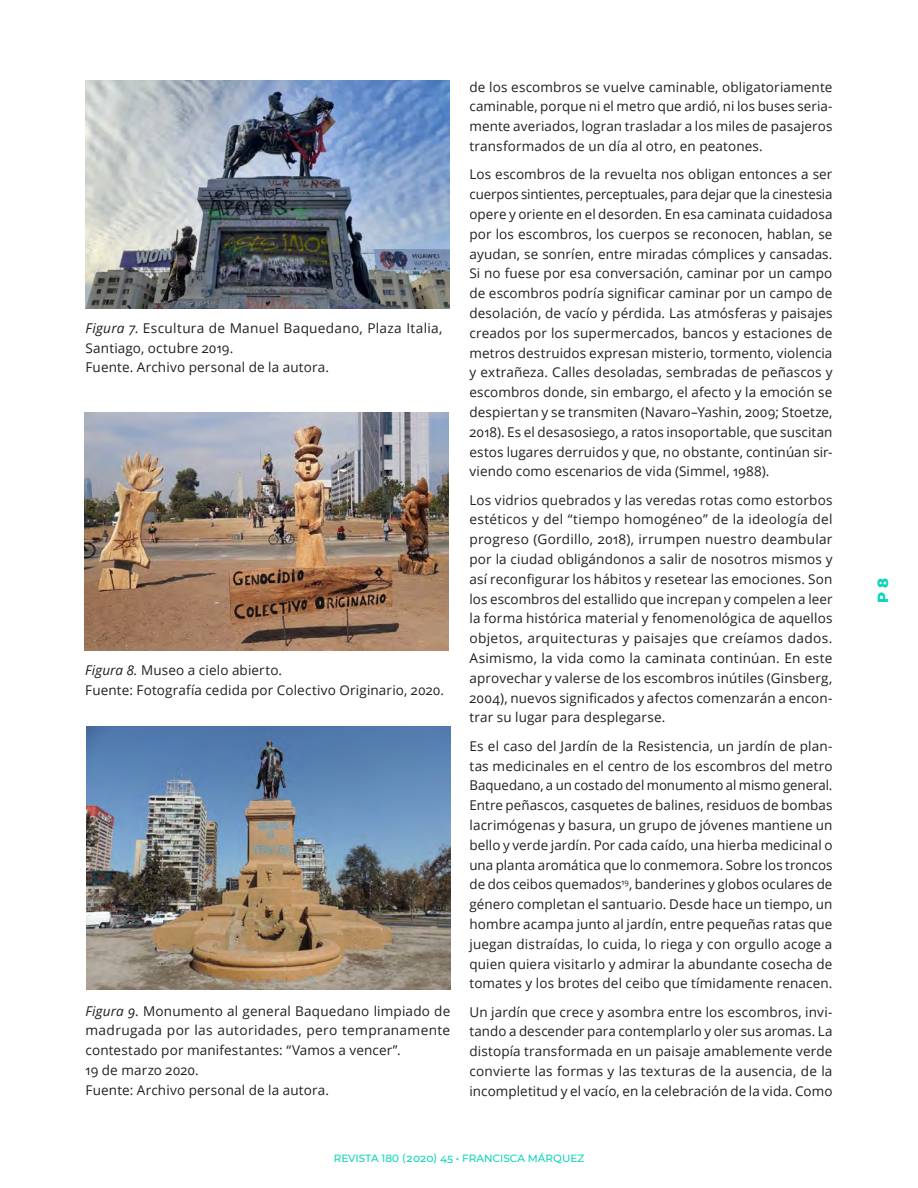
<style>
.page{position:relative;width:918px;height:1188px;background:#fff}
.page>*{position:absolute;margin:0;border:0;box-sizing:border-box;transform-origin:0 0}
.t1{font:800 15px "Montserrat";color:#0cd5b8}
.t2{font:13.5px/19.8px "Open Sans";letter-spacing:.01em;color:#231f20;text-align:justify}
.t3{font:500 10.5px "Montserrat";color:#0cd5b8}
.s1{font-style:italic}
</style>
<div class="page">
<img style="left:86px;top:80px;width:364px;height:229px">
<img style="left:85px;top:412px;width:363px;height:239px">
<img style="left:86px;top:726px;width:364px;height:264px">
<p class="t2" style="left:86px;top:318px;width:359px"><span class="s1">Figura 7</span>. Escultura de Manuel Baquedano, Plaza Italia,<br>Santiago, octubre 2019.</p>
<p class="t2" style="left:86px;top:357px;width:245px">Fuente. Archivo personal de la autora.</p>
<p class="t2" style="left:85px;top:660px;width:198px"><span class="s1">Figura 8.</span> Museo a cielo abierto.</p>
<p class="t2" style="left:85px;top:680px;width:360px">Fuente: Fotografía cedida por Colectivo Originario, 2020.</p>
<p class="t2" style="left:86px;top:1000px;width:366px"><span class="s1">Figura 9</span>. Monumento al general Baquedano limpiado de madrugada por las autoridades, pero tempranamente contestado por manifestantes: “Vamos a vencer”.</p>
<p class="t2" style="left:86px;top:1060px;width:115px">19 de marzo 2020.</p>
<p class="t2" style="left:86px;top:1080px;width:245px">Fuente: Archivo personal de la autora.</p>
<p class="t2" style="left:470px;top:77px;width:365px">de los escombros se vuelve caminable, obligatoriamente caminable, porque ni el metro que ardió, ni los buses seria&shy;mente averiados, logran trasladar a los miles de pasajeros transformados de un día al otro, en peatones.</p>
<p class="t2" style="left:470px;top:164px;width:365px">Los escombros de la revuelta nos obligan entonces a ser cuerpos sintientes, perceptuales, para dejar que la cinestesia opere y oriente en el desorden. En esa caminata cuidadosa por los escombros, los cuerpos se reconocen, hablan, se ayudan, se sonríen, entre miradas cómplices y cansadas.<br>Si no fuese por esa conversación, caminar por un campo de escombros podría significar caminar por un campo de desolación, de vacío y pérdida. Las atmósferas y paisajes creados por los supermercados, bancos y estaciones de metros destruidos expresan misterio, tormento, violencia y extrañeza. Calles desoladas, sembradas de peñascos y escombros donde, sin embargo, el afecto y la emoción se despiertan y se transmiten (Navaro–Yashin, 2009; Stoetze, 2018). Es el desasosiego, a ratos insoportable, que suscitan estos lugares derruidos y que, no obstante, continúan sir&shy;viendo como escenarios de vida (Simmel, 1988).</p>
<p class="t2" style="left:470px;top:490px;width:365px">Los vidrios quebrados y las veredas rotas como estorbos estéticos y del “tiempo homogéneo” de la ideología del progreso (Gordillo, 2018), irrumpen nuestro deambular por la ciudad obligándonos a salir de nosotros mismos y así reconfigurar los hábitos y resetear las emociones. Son los escombros del estallido que increpan y compelen a leer la forma histórica material y fenomenológica de aquellos objetos, arquitecturas y paisajes que creíamos dados.<br>Asimismo, la vida como la caminata continúan. En este aprovechar y valerse de los escombros inútiles (Ginsberg, 2004), nuevos significados y afectos comenzarán a encon&shy;trar su lugar para desplegarse.</p>
<p class="t2" style="left:470px;top:736px;width:365px">Es el caso del Jardín de la Resistencia, un jardín de plan&shy;tas medicinales en el centro de los escombros del metro Baquedano, a un costado del monumento al mismo general.<br>Entre peñascos, casquetes de balines, residuos de bombas lacrimógenas y basura, un grupo de jóvenes mantiene un bello y verde jardín. Por cada caído, una hierba medicinal o una planta aromática que lo conmemora. Sobre los troncos de dos ceibos quemados<sup>19</sup>, banderines y globos oculares de género completan el santuario. Desde hace un tiempo, un hombre acampa junto al jardín, entre pequeñas ratas que juegan distraídas, lo cuida, lo riega y con orgullo acoge a quien quiera visitarlo y admirar la abundante cosecha de tomates y los brotes del ceibo que tímidamente renacen.</p>
<p class="t2" style="left:470px;top:1002px;width:365px">Un jardín que crece y asombra entre los escombros, invi&shy;tando a descender para contemplarlo y oler sus aromas. La distopía transformada en un paisaje amablemente verde convierte las formas y las texturas de la ausencia, de la incompletitud y el vacío, en la celebración de la vida. Como</p>
<p class="t3" style="left:334px;top:1151px;width:252px">REVISTA 180 (2020) 45 • FRANCISCA MÁRQUEZ</p>
<p class="t1" style="left:872px;top:603px;width:27px;rotate:-90deg">P 8</p>
</div>
